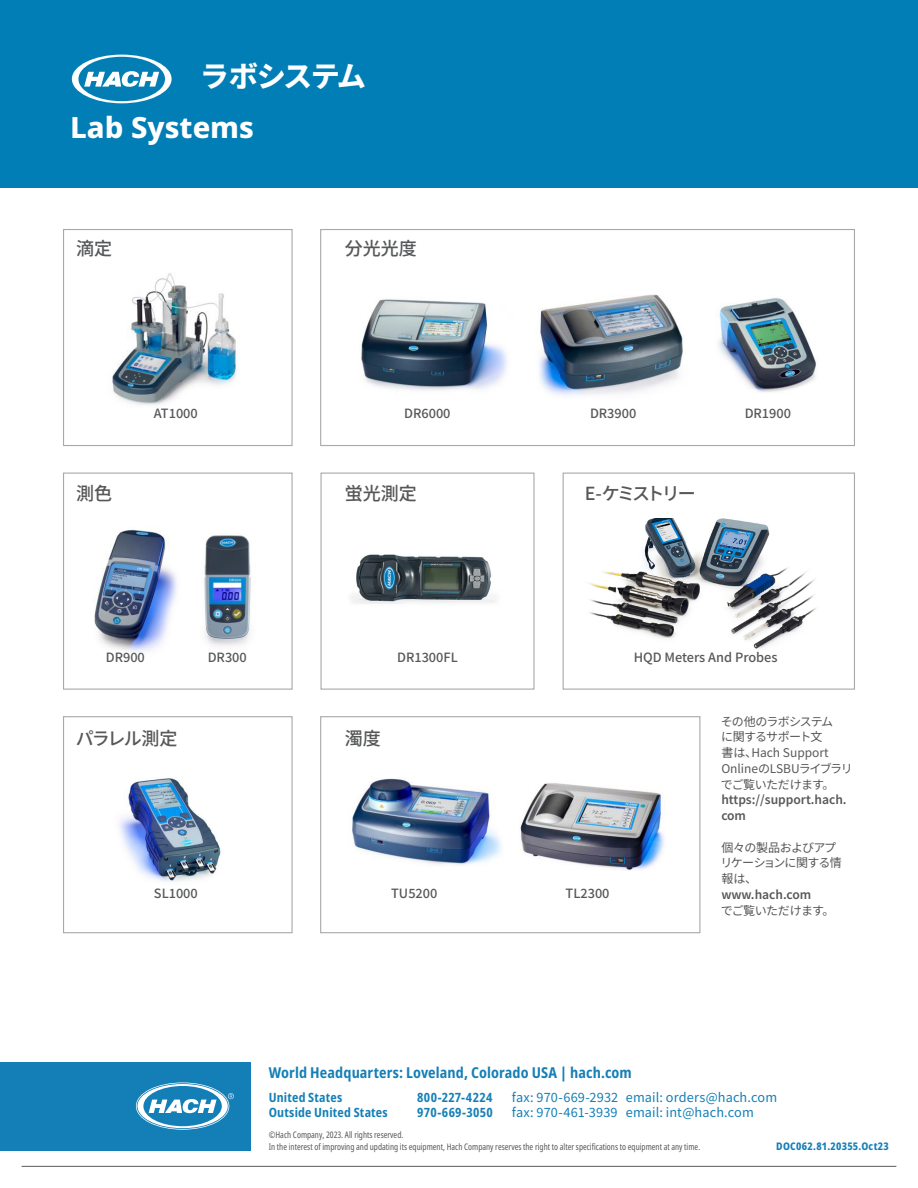
<style>
.page{position:relative;width:918px;height:1188px;background:#fff}
.page>*{position:absolute;margin:0;border:0;box-sizing:border-box;transform-origin:0 0}
.t1{font:800 29.25px "Noto Sans";color:#fff}
.t2{font:800 29.25px "Noto Sans JP";letter-spacing:-.06em;color:#fff}
.t3{font:500 18px "Noto Sans JP";color:#57585a}
.t4{font:700 condensed 15px "Noto Sans";letter-spacing:.01em;color:#147fb7}
.t5{font:500 12.75px "Noto Sans JP";color:#57585a}
.t6{font:12.75px "Noto Sans JP";letter-spacing:.01em;color:#147fb7}
.t7{font:700 condensed 12.75px "Noto Sans";letter-spacing:.015em;color:#147fb7}
.t8{font:12px/15.8px "Noto Sans JP";letter-spacing:-.045em;color:#57585a}
.t9{font:600 12px/15.8px "Noto Sans JP";color:#57585a}
.t10{font:800 condensed 10.5px "Noto Sans";letter-spacing:.025em;color:#147fb7}
.t11{font:condensed 9px/12px "Noto Sans";color:#57585a;scale:.9 1}
</style>
<div class="page">
<hr style="left:22px;top:1166px;width:874px;height:1px;background:#6c6d70">
<div style="left:63px;top:473px;width:230px;height:217px;border:1px solid #a8a9ad"></div>
<div style="left:0;top:0;width:918px;height:188px;background:#007eb5"></div>
<img style="left:94px;top:529px;width:83px;height:123px">
<img style="left:112px;top:273px;width:127px;height:132px">
<img style="left:718px;top:298px;width:98px;height:95px">
<img style="left:203px;top:535px;width:48px;height:112px">
<img style="left:539px;top:294px;width:144px;height:102px">
<img style="left:361px;top:299px;width:147px;height:92px">
<img style="left:588px;top:519px;width:228px;height:130px">
<img style="left:519px;top:783px;width:146px;height:88px">
<img style="left:352px;top:778px;width:149px;height:88px">
<img style="left:119px;top:778px;width:102px;height:104px">
<svg style="left:71px;top:54px;width:101px;height:50px"></svg>
<img style="left:350px;top:554px;width:146px;height:50px">
<div style="left:0;top:1062px;width:251px;height:88px;background:#147fb7"></div>
<svg style="left:136px;top:1083px;width:98px;height:47px"></svg>
<div style="left:63px;top:229px;width:230px;height:217px;border:1px solid #a8a9ad"></div>
<div style="left:321px;top:473px;width:214px;height:217px;border:1px solid #a8a9ad"></div>
<div style="left:63px;top:716px;width:230px;height:217px;border:1px solid #a8a9ad"></div>
<div style="left:320px;top:229px;width:535px;height:217px;border:1px solid #a8a9ad"></div>
<div style="left:563px;top:473px;width:292px;height:217px;border:1px solid #a8a9ad"></div>
<div style="left:320px;top:716px;width:380px;height:217px;border:1px solid #a8a9ad"></div>
<h1 class="t2" style="left:200px;top:60px;width:167px">ラボシステム</h1>
<h1 class="t1" style="left:70px;top:106px;width:185px">Lab Systems</h1>
<h2 class="t3" style="left:76px;top:238px;width:37px">滴定</h2>
<h3 class="t5" style="left:154px;top:406px;width:45px">AT1000</h3>
<h2 class="t3" style="left:345px;top:238px;width:74px">分光光度</h2>
<h3 class="t5" style="left:404px;top:406px;width:48px">DR6000</h3>
<h3 class="t5" style="left:590px;top:406px;width:48px">DR3900</h3>
<h3 class="t5" style="left:745px;top:406px;width:48px">DR1900</h3>
<h2 class="t3" style="left:76px;top:483px;width:37px">測色</h2>
<h2 class="t3" style="left:345px;top:483px;width:73px">蛍光測定</h2>
<h2 class="t3" style="left:585px;top:483px;width:113px">E-ケミストリー</h2>
<h3 class="t5" style="left:106px;top:650px;width:41px">DR900</h3>
<h3 class="t5" style="left:208px;top:650px;width:41px">DR300</h3>
<h3 class="t5" style="left:397px;top:650px;width:62px">DR1300FL</h3>
<h2 class="t3" style="left:76px;top:729px;width:103px">パラレル測定</h2>
<h2 class="t3" style="left:345px;top:729px;width:37px">濁度</h2>
<h3 class="t5" style="left:154px;top:886px;width:45px">SL1000</h3>
<h3 class="t5" style="left:391px;top:886px;width:48px">TU5200</h3>
<h3 class="t5" style="left:566px;top:886px;width:45px">TL2300</h3>
<h3 class="t5" style="left:634px;top:650px;width:145px">HQD Meters And Probes</h3>
<h3 class="t8" style="left:721px;top:714px;width:133px">その他のラボシステム<br>に関するサポート文<br>書は、Hach Support<br>OnlineのLSBUライブラリでご覧いただけます。</h3>
<h3 class="t9" style="left:721px;top:792px;width:127px">https://support.hach. com</h3>
<h3 class="t8" style="left:720px;top:840px;width:123px">個々の製品およびアプリケーションに関する情報は、</h3>
<h3 class="t9" style="left:721px;top:887px;width:91px">www.hach.com</h3>
<h3 class="t8" style="left:721px;top:903px;width:115px">でご覧いただけます。</h3>
<h3 class="t4" style="left:269px;top:1062px;width:365px">World Headquarters: Loveland, Colorado USA | hach.com</h3>
<h3 class="t7" style="left:269px;top:1088px;width:75px">United States</h3>
<h3 class="t7" style="left:417px;top:1088px;width:77px">800-227-4224</h3>
<h3 class="t6" style="left:512px;top:1090px;width:267px">fax: 970-669-2932 email: orders@hach.com</h3>
<h3 class="t7" style="left:269px;top:1103px;width:121px">Outside United States</h3>
<h3 class="t7" style="left:417px;top:1103px;width:77px">970-669-3050</h3>
<h3 class="t6" style="left:512px;top:1105px;width:244px">fax: 970-461-3939 email: int@hach.com</h3>
<p class="t11" style="left:269px;top:1129px;width:481px">©Hach Company, 2023. All rights reserved.<br>In the interest of improving and updating its equipment, Hach Company reserves the right to alter specifications to equipment at any time.</p>
<p class="t10" style="left:776px;top:1139px;width:114px">DOC062.81.20355.Oct23</p>
</div>
